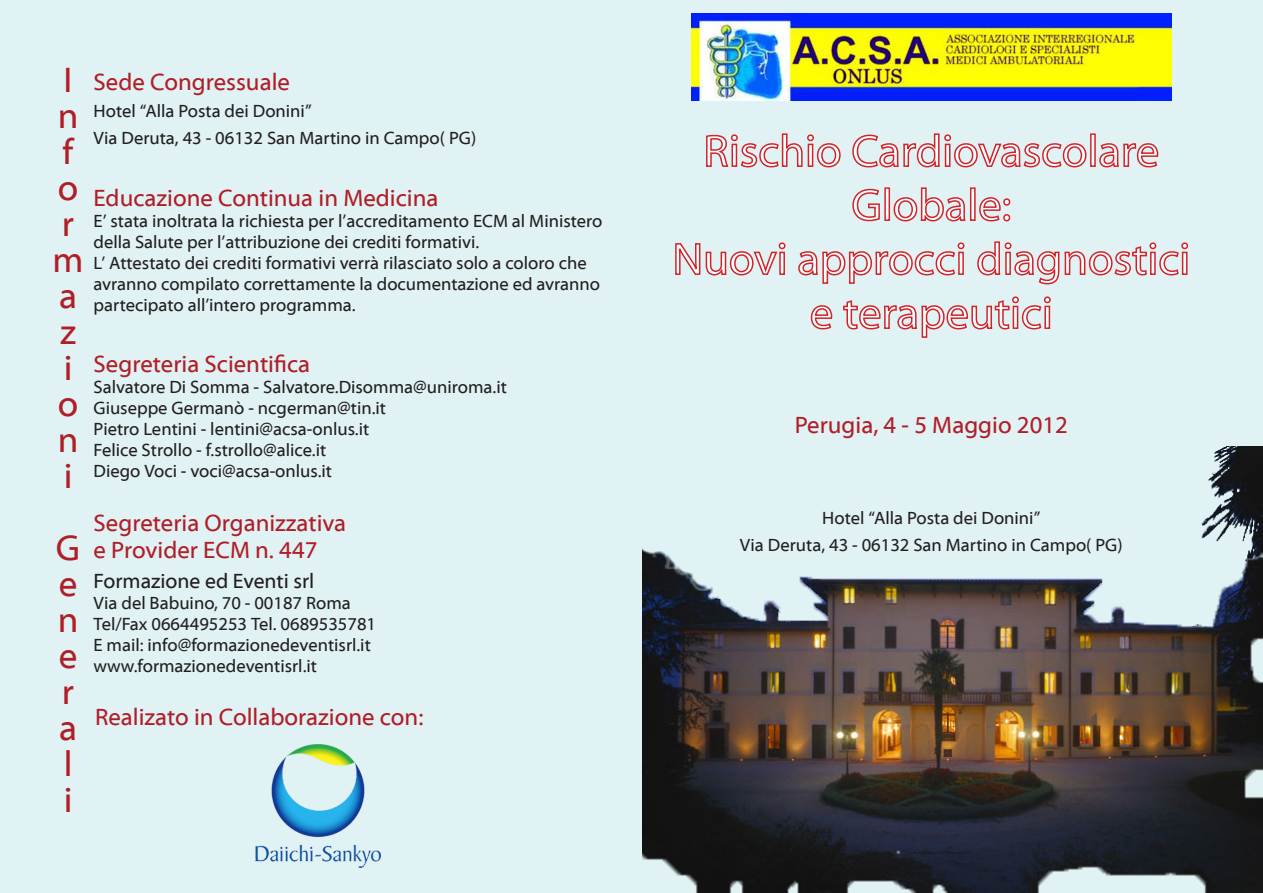
<style>
.page{position:relative;width:1263px;height:893px;background:#fff}
.page>*{position:absolute;margin:0;border:0;box-sizing:border-box;transform-origin:0 0}
.t1{font:45px "Myriad Web Pro";color:#fff}
.t2{font:36px "Myriad Web Pro";color:#b01e28}
.t3{font:24px "Myriad Web Pro";color:#b01e28}
.t4{font:21px "Myriad Web Pro";color:#231f20}
.t5{font:18px/21px "Myriad Web Pro";color:#231f20}
</style>
<div class="page">
<div style="left:1px;top:1px;width:1261px;height:891px;background:#e0f2f4"></div>
<svg style="left:706px;top:133px;width:135px;height:35px"></svg>
<svg style="left:852px;top:133px;width:235px;height:35px"></svg>
<div style="left:1090px;top:133px;width:6px;height:34px;border:2px solid #d1232a"></div>
<svg style="left:1099px;top:143px;width:60px;height:25px"></svg>
<svg style="left:852px;top:188px;width:28px;height:34px"></svg>
<div style="left:884px;top:187px;width:6px;height:34px;border:2px solid #d1232a"></div>
<svg style="left:893px;top:187px;width:73px;height:35px"></svg>
<div style="left:970px;top:187px;width:6px;height:34px;border:2px solid #d1232a"></div>
<svg style="left:979px;top:197px;width:32px;height:25px"></svg>
<svg style="left:675px;top:242px;width:111px;height:34px"></svg>
<svg style="left:798px;top:242px;width:167px;height:42px"></svg>
<svg style="left:977px;top:241px;width:212px;height:44px"></svg>
<svg style="left:810px;top:305px;width:23px;height:25px"></svg>
<svg style="left:843px;top:296px;width:208px;height:42px"></svg>
<img style="left:642px;top:446px;width:621px;height:447px">
<img style="left:255px;top:744px;width:126px;height:123px">
<img style="left:691px;top:14px;width:480px;height:87px">
<p class="t2" style="left:64px;top:60px;width:10px">I</p>
<p class="t2" style="left:58px;top:96px;width:22px">n</p>
<p class="t2" style="left:63px;top:132px;width:12px">f</p>
<p class="t2" style="left:58px;top:168px;width:22px">o</p>
<p class="t2" style="left:62px;top:204px;width:14px">r</p>
<p class="t2" style="left:53px;top:240px;width:32px">m</p>
<p class="t2" style="left:59px;top:276px;width:19px">a</p>
<p class="t2" style="left:60px;top:312px;width:17px">z</p>
<p class="t2" style="left:64px;top:348px;width:10px">i</p>
<p class="t2" style="left:58px;top:384px;width:22px">o</p>
<p class="t2" style="left:58px;top:420px;width:22px">n</p>
<p class="t2" style="left:64px;top:456px;width:10px">i</p>
<p class="t2" style="left:56px;top:528px;width:26px">G</p>
<p class="t2" style="left:59px;top:564px;width:20px">e</p>
<p class="t2" style="left:58px;top:600px;width:22px">n</p>
<p class="t2" style="left:59px;top:636px;width:20px">e</p>
<p class="t2" style="left:62px;top:672px;width:14px">r</p>
<p class="t2" style="left:59px;top:708px;width:19px">a</p>
<p class="t2" style="left:64px;top:744px;width:10px">l</p>
<p class="t2" style="left:64px;top:780px;width:10px">i</p>
<p class="t3" style="left:94px;top:69px;width:198px">Sede Congressuale</p>
<p class="t5" style="left:94px;top:101px;width:220px">Hotel “Alla Posta dei Donini”</p>
<p class="t5" style="left:94px;top:128px;width:384px">Via Deruta, 43 - 06132 San Martino in Campo( PG)</p>
<p class="t3" style="left:94px;top:185px;width:346px">Educazione Continua in Medicina</p>
<p class="t5" style="left:94px;top:211px;width:510px">E’ stata inoltrata la richiesta per l’accreditamento ECM al Ministero della Salute per l’attribuzione dei crediti formativi.</p>
<p class="t5" style="left:94px;top:253px;width:508px">L’ Attestato dei crediti formativi verrà rilasciato solo a coloro che avranno compilato correttamente la documentazione ed avranno partecipato all’intero programma.</p>
<p class="t3" style="left:94px;top:351px;width:218px">Segreteria Scientifica</p>
<p class="t5" style="left:94px;top:377px;width:415px">Salvatore Di Somma - Salvatore.Disomma@uniroma.it</p>
<p class="t5" style="left:94px;top:398px;width:294px">Giuseppe Germanò - ncgerman@tin.it</p>
<p class="t5" style="left:94px;top:419px;width:277px">Pietro Lentini - lentini@acsa-onlus.it</p>
<p class="t5" style="left:94px;top:440px;width:234px">Felice Strollo - f.strollo@alice.it</p>
<p class="t5" style="left:94px;top:461px;width:240px">Diego Voci - voci@acsa-onlus.it</p>
<p class="t3" style="left:94px;top:510px;width:254px">Segreteria Organizzativa</p>
<p class="t3" style="left:94px;top:537px;width:225px">e Provider ECM n. 447</p>
<p class="t4" style="left:94px;top:570px;width:222px">Formazione ed Eventi srl</p>
<p class="t5" style="left:94px;top:593px;width:259px">Via del Babuino, 70 - 00187 Roma</p>
<p class="t5" style="left:94px;top:614px;width:284px">Tel/Fax 0664495253 Tel. 0689535781</p>
<p class="t5" style="left:94px;top:635px;width:279px">E mail: info@formazionedeventisrl.it</p>
<p class="t5" style="left:94px;top:656px;width:225px">www.formazionedeventisrl.it</p>
<p class="t3" style="left:95px;top:704px;width:330px">Realizato in Collaborazione con:</p>
<p class="t1" style="left:703px;top:127px;width:457px">Rischio Cardiovascolare</p>
<p class="t1" style="left:851px;top:181px;width:161px">Globale:</p>
<p class="t1" style="left:672px;top:235px;width:519px">Nuovi approcci diagnostici</p>
<p class="t1" style="left:810px;top:289px;width:244px">e terapeutici</p>
<p class="t3" style="left:795px;top:412px;width:275px">Perugia, 4 - 5 Maggio 2012</p>
<p class="t5" style="left:822px;top:507px;width:220px">Hotel “Alla Posta dei Donini”</p>
<p class="t5" style="left:740px;top:534px;width:384px">Via Deruta, 43 - 06132 San Martino in Campo( PG)</p>
</div>
